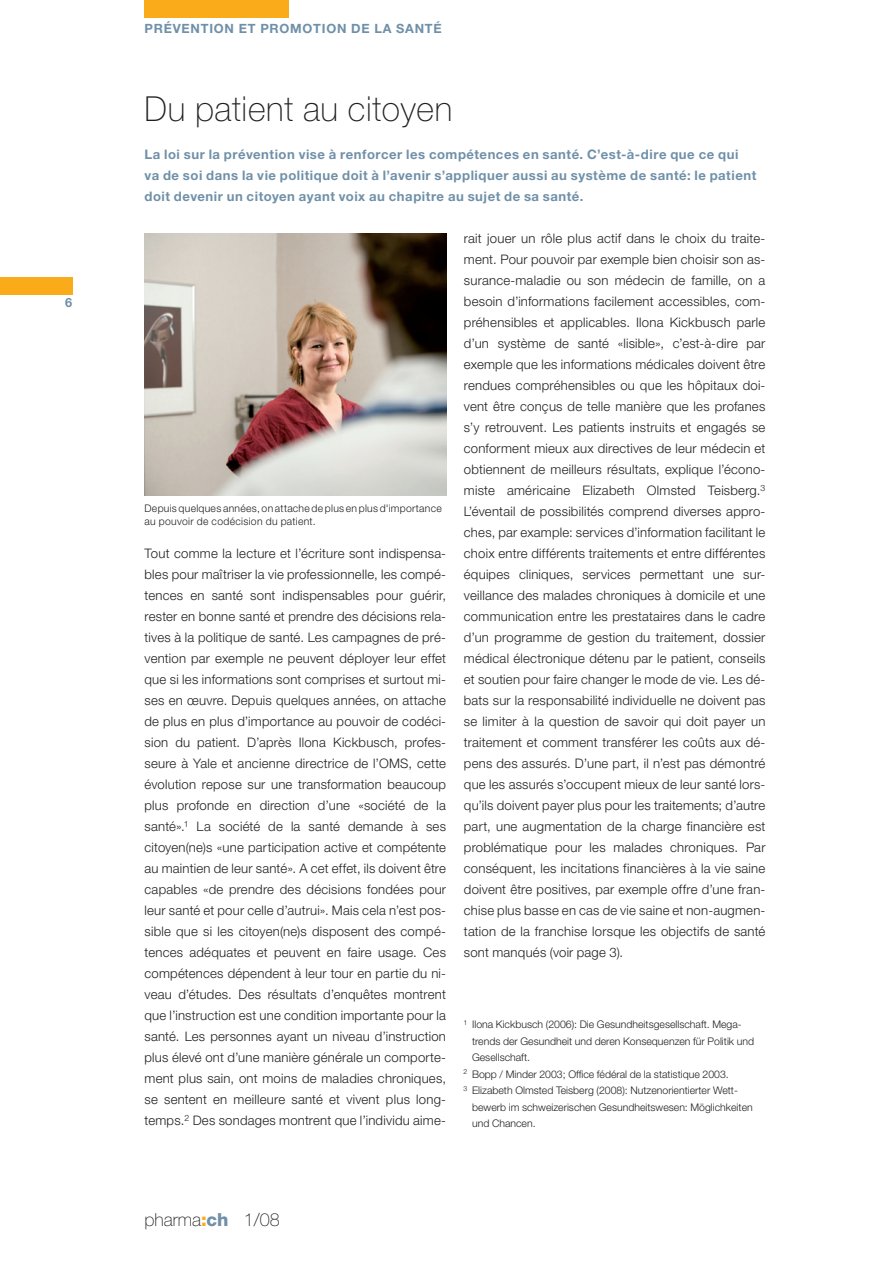
<style>
.page{position:relative;width:893px;height:1263px;background:#fff}
.page>*{position:absolute;margin:0;border:0;box-sizing:border-box;transform-origin:0 0}
.t1{font:100 34.5px "Helvetica Neue";letter-spacing:.02em;color:#231f20}
.t2{font:100 18px "Helvetica Neue";color:#231f20}
.t3{font:300 13.2px/21px "Helvetica Neue";letter-spacing:.02em;color:#231f20;text-align:justify}
.t4{font:700 13.2px/21px "Helvetica Neue";letter-spacing:.04em;color:#6f90a8}
.t5{font:700 12.75px "Helvetica Neue";letter-spacing:.06em;color:#6f90a8}
.t6{font:300 10.5px "Helvetica Neue";color:#231f20}
.t7{font:300 10.5px/13.5px "Helvetica Neue";letter-spacing:.025em;color:#231f20}
.s1{font-weight:800;color:#faab1a}
.s2{font-weight:800;color:#6f90a8}
</style>
<div class="page">
<div style="left:0;top:277px;width:72px;height:17px;background:#faab1a"></div>
<img style="left:145px;top:234px;width:301px;height:261px">
<div style="left:145px;top:0;width:144px;height:17px;background:#faab1a"></div>
<p class="t5" style="left:65px;top:298px;width:9px">6</p>
<p class="t5" style="left:145px;top:23px;width:299px">PRÉVENTION ET PROMOTION DE LA SANTÉ</p>
<h1 class="t1" style="left:145px;top:96px;width:309px">Du patient au citoyen</h1>
<p class="t4" style="left:145px;top:145px;width:613px">La loi sur la prévention vise à renforcer les compétences en santé. C’est-à-dire que ce qui va de soi dans la vie politique doit à l’avenir s’appliquer aussi au système de santé: le patient doit devenir un citoyen ayant voix au chapitre au sujet de sa santé.</p>
<p class="t7" style="left:145px;top:502px;width:299px">Depuis quelques années, on attache de plus en plus d'importance au pouvoir de codécision du patient.</p>
<p class="t3" style="left:145px;top:544px;width:303px">Tout comme la lecture et l’écriture sont indispensa&shy;bles pour maîtriser la vie professionnelle, les compé&shy;tences en santé sont indispensables pour guérir, rester en bonne santé et prendre des décisions rela&shy;tives à la politique de santé. Les campagnes de pré&shy;vention par exemple ne peuvent déployer leur effet que si les informations sont comprises et surtout mi&shy;ses en œuvre. Depuis quelques années, on attache de plus en plus d’importance au pouvoir de codéci&shy;sion du patient. D’après Ilona Kickbusch, profes&shy;seure à Yale et ancienne directrice de l’OMS, cette évolution repose sur une transformation beaucoup plus profonde en direction d’une «société de la santé».<sup>1</sup> La société de la santé demande à ses citoyen(ne)s «une participation active et compétente au maintien de leur santé». A cet effet, ils doivent être capables «de prendre des décisions fondées pour leur santé et pour celle d’autrui». Mais cela n’est pos&shy;sible que si les citoyen(ne)s disposent des compé&shy;tences adéquates et peuvent en faire usage. Ces compétences dépendent à leur tour en partie du ni&shy;veau d’études. Des résultats d’enquêtes montrent que l’instruction est une condition importante pour la santé. Les personnes ayant un niveau d’instruction plus élevé ont d’une manière générale un comporte&shy;ment plus sain, ont moins de maladies chroniques, se sentent en meilleure santé et vivent plus long&shy;temps.<sup>2</sup> Des sondages montrent que l’individu aime-</p>
<p class="t3" style="left:464px;top:229px;width:303px">rait jouer un rôle plus actif dans le choix du traite&shy;ment. Pour pouvoir par exemple bien choisir son as&shy;surance-maladie ou son médecin de famille, on a besoin d’informations facilement accessibles, com&shy;préhensibles et applicables. Ilona Kickbusch parle d’un système de santé «lisible», c’est-à-dire par exemple que les informations médicales doivent être rendues compréhensibles ou que les hôpitaux doi&shy;vent être conçus de telle manière que les profanes s’y retrouvent. Les patients instruits et engagés se conforment mieux aux directives de leur médecin et obtiennent de meilleurs résultats, explique l’écono&shy;miste américaine Elizabeth Olmsted Teisberg.<sup>3<br></sup>L’éventail de possibilités comprend diverses appro&shy;ches, par example: services d’information facilitant le choix entre différents traitements et entre différentes équipes cliniques, services permettant une sur&shy;veillance des malades chroniques à domicile et une communication entre les prestataires dans le cadre d’un programme de gestion du traitement, dossier médical électronique détenu par le patient, conseils et soutien pour faire changer le mode de vie. Les dé&shy;bats sur la responsabilité individuelle ne doivent pas se limiter à la question de savoir qui doit payer un traitement et comment transférer les coûts aux dé&shy;pens des assurés. D’une part, il n’est pas démontré que les assurés s’occupent mieux de leur santé lors&shy;qu’ils doivent payer plus pour les traitements; d’autre part, une augmentation de la charge financière est problématique pour les malades chroniques. Par conséquent, les incitations financières à la vie saine doivent être positives, par exemple offre d’une fran&shy;chise plus basse en cas de vie saine et non-augmen&shy;tation de la franchise lorsque les objectifs de santé sont manqués (voir page 3).</p>
<p class="t6" style="left:463px;top:1021px;width:280px"><sup>1</sup> Ilona Kickbusch (2006): Die Gesundheitsgesellschaft. Mega-</p>
<p class="t6" style="left:472px;top:1037px;width:283px">trends der Gesundheit und deren Konsequenzen für Politik und</p>
<p class="t6" style="left:472px;top:1054px;width:59px">Gesellschaft.</p>
<p class="t6" style="left:463px;top:1070px;width:267px"><sup>2</sup> Bopp / Minder 2003; Office fédéral de la statistique 2003.</p>
<p class="t6" style="left:463px;top:1087px;width:276px"><sup>3</sup> Elizabeth Olmsted Teisberg (2008): Nutzenorientierter Wett-</p>
<p class="t6" style="left:472px;top:1103px;width:282px">bewerb im schweizerischen Gesundheitswesen: Möglichkeiten</p>
<p class="t6" style="left:472px;top:1120px;width:65px">und Chancen.</p>
<h2 class="t2" style="left:145px;top:1213px;width:137px">pharma<span class="s1">:</span><span class="s2">ch</span> 1/08</h2>
</div>
